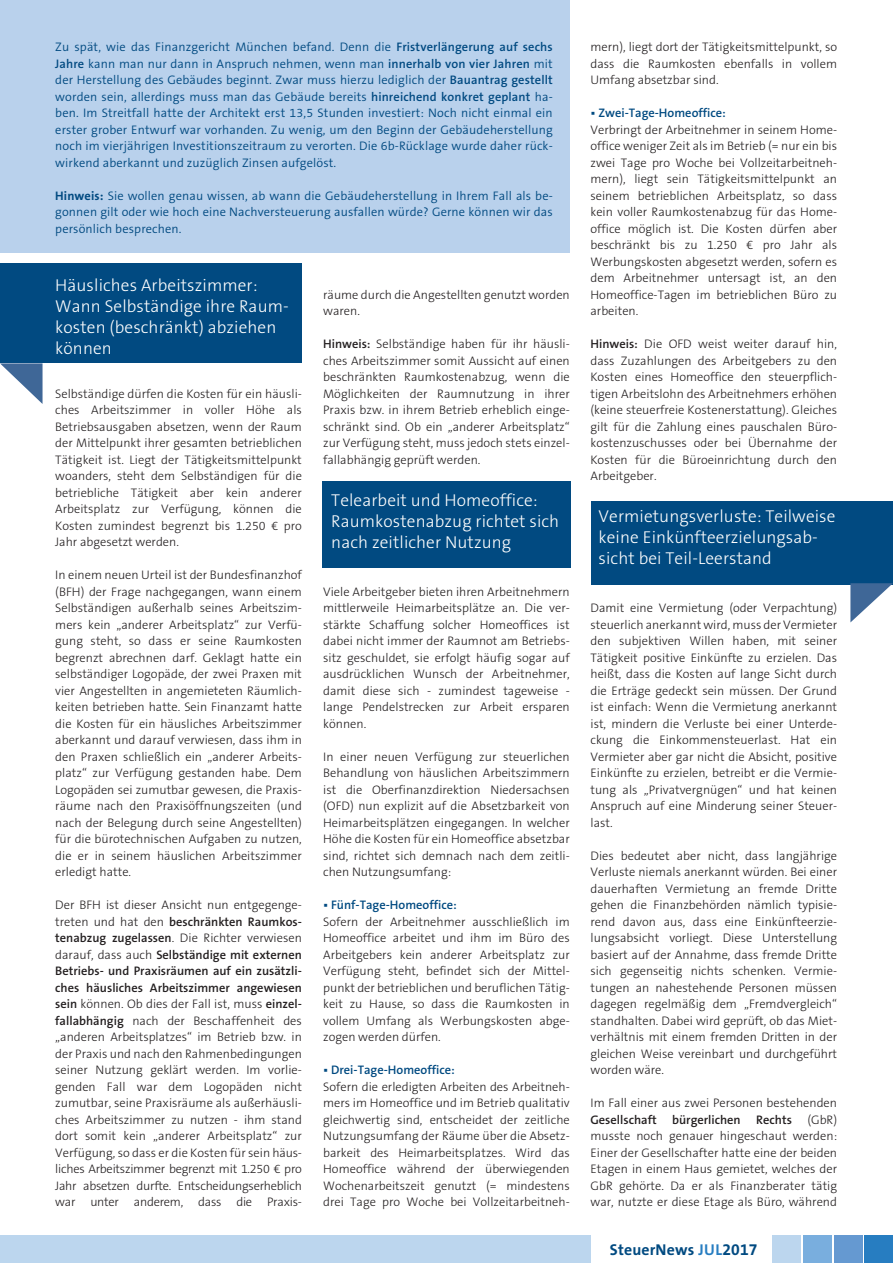
<style>
.page{position:relative;width:893px;height:1263px;background:#fff}
.page>*{position:absolute;margin:0;border:0;box-sizing:border-box;transform-origin:0 0}
.t1{font:300 17.25px/21px "The Sans B Plus W3";letter-spacing:.005em;color:#fff}
.t2{font:700 15.75px "The Sans B Plus W7";letter-spacing:.01em;color:#014a81}
.t3{font:300 12.45px/16.5px "The Sans B Plus W3";color:#231f20;text-align:justify}
.t4{font:300 12.45px/16.5px "The Sans B Plus W4";letter-spacing:.01em;color:#014a81;text-align:justify}
.t5{font:600 12.45px/16.5px "The Sans B Plus W6";color:#231f20;text-align:justify}
.t6{font:600 12.45px "The Sans B Plus W6";color:#014a81}
.s1{font-family:"The Sans B Plus W6";font-weight:600}
.s2{font-family:"The Sans B Plus W7";font-weight:700}
.s3{font-family:"The Sans B Plus W3";font-weight:300}
.s4{color:#277dc1}
</style>
<div class="page">
<div style="left:322px;top:482px;width:248px;height:86px;background:#014a81"></div>
<svg style="left:0;top:363px;width:43px;height:41px"></svg>
<div style="left:591px;top:501px;width:302px;height:83px;background:#014a81"></div>
<div style="left:0;top:264px;width:302px;height:99px;background:#014a81"></div>
<div style="left:0;top:0;width:570px;height:253px;background:#b9d1ec"></div>
<div style="left:0;top:1236px;width:591px;height:27px;background:#bcd6ee"></div>
<div style="left:834px;top:1236px;width:29px;height:27px;background:#6599d1"></div>
<div style="left:864px;top:1236px;width:29px;height:27px;background:#277dc1"></div>
<div style="left:803px;top:1236px;width:29px;height:27px;background:#79aede"></div>
<div style="left:772px;top:1236px;width:29px;height:27px;background:#bcd6ee"></div>
<svg style="left:850px;top:583px;width:43px;height:39px"></svg>
<p class="t4" style="left:55px;top:39px;width:499px">Zu spät, wie das Finanzgericht München befand. Denn die <span class="s1">Fristverlängerung auf sechs Jahre</span> kann man nur dann in Anspruch nehmen, wenn man <span class="s1">innerhalb von vier Jahren</span> mit der Herstellung des Gebäudes beginnt. Zwar muss hierzu lediglich der <span class="s1">Bauantrag gestellt </span>worden sein, allerdings muss man das Gebäude bereits <span class="s1">hinreichend konkret geplant</span> ha&shy;ben. Im Streitfall hatte der Architekt erst 13,5 Stunden investiert: Noch nicht einmal ein erster grober Entwurf war vorhanden. Zu wenig, um den Beginn der Gebäudeherstellung noch im vierjährigen Investitionszeitraum zu verorten. Die 6b-Rücklage wurde daher rück&shy;wirkend aberkannt und zuzüglich Zinsen aufgelöst.</p>
<p class="t4" style="left:55px;top:187px;width:499px"><span class="s2">Hinweis:</span> Sie wollen genau wissen, ab wann die Gebäudeherstellung in Ihrem Fall als be&shy;gonnen gilt oder wie hoch eine Nachversteuerung ausfallen würde? Gerne können wir das persönlich besprechen.</p>
<h1 class="t1" style="left:55px;top:274px;width:235px">Häusliches Arbeitszimmer:<br>Wann Selbständige ihre Raum&shy;kosten (beschränkt) abziehen können</h1>
<p class="t3" style="left:55px;top:385px;width:248px">Selbständige dürfen die Kosten für ein häusli&shy;ches Arbeitszimmer in voller Höhe als Betriebsausgaben absetzen, wenn der Raum der Mittelpunkt ihrer gesamten betrieblichen Tätigkeit ist. Liegt der Tätigkeitsmittelpunkt woanders, steht dem Selbständigen für die betriebliche Tätigkeit aber kein anderer Arbeitsplatz zur Verfügung, können die Kosten zumindest begrenzt bis 1.250 € pro Jahr abgesetzt werden.</p>
<p class="t3" style="left:55px;top:567px;width:248px">In einem neuen Urteil ist der Bundesfinanzhof (BFH) der Frage nachgegangen, wann einem Selbständigen außerhalb seines Arbeitszim&shy;mers kein „anderer Arbeitsplatz“ zur Verfü&shy;gung steht, so dass er seine Raumkosten begrenzt abrechnen darf. Geklagt hatte ein selbständiger Logopäde, der zwei Praxen mit vier Angestellten in angemieteten Räumlich&shy;keiten betrieben hatte. Sein Finanzamt hatte die Kosten für ein häusliches Arbeitszimmer aberkannt und darauf verwiesen, dass ihm in den Praxen schließlich ein „anderer Arbeits&shy;platz“ zur Verfügung gestanden habe. Dem Logopäden sei zumutbar gewesen, die Praxis&shy;räume nach den Praxisöffnungszeiten (und nach der Belegung durch seine Angestellten) für die bürotechnischen Aufgaben zu nutzen, die er in seinem häuslichen Arbeitszimmer erledigt hatte.</p>
<p class="t3" style="left:55px;top:897px;width:248px">Der BFH ist dieser Ansicht nun entgegenge-</p>
<p class="t5" style="left:55px;top:913px;width:248px"><span class="s3">treten und hat den</span> beschränkten Raumkos-</p>
<p class="t3" style="left:55px;top:930px;width:248px"><span class="s1">tenabzug zugelassen</span>. Die Richter verwiesen</p>
<p class="t5" style="left:55px;top:946px;width:248px"><span class="s3">darauf, dass auch</span> Selbständige mit externen Betriebs- und Praxisräumen auf ein zusätzli&shy;ches häusliches Arbeitszimmer angewiesen</p>
<p class="t3" style="left:55px;top:996px;width:248px"><span class="s1">sein</span> können. Ob dies der Fall ist, muss <span class="s1">einzel&shy;fallabhängig</span> nach der Beschaffenheit des „anderen Arbeitsplatzes“ im Betrieb bzw. in der Praxis und nach den Rahmenbedingungen seiner Nutzung geklärt werden. Im vorlie&shy;genden Fall war dem Logopäden nicht zumutbar, seine Praxisräume als außerhäusli&shy;ches Arbeitszimmer zu nutzen - ihm stand dort somit kein „anderer Arbeitsplatz“ zur Verfügung, so dass er die Kosten für sein häus&shy;liches Arbeitszimmer begrenzt mit 1.250 € pro Jahr absetzen durfte. Entscheidungserheblich war unter anderem, dass die Praxis-</p>
<p class="t3" style="left:323px;top:286px;width:248px">räume durch die Angestellten genutzt worden waren.</p>
<p class="t3" style="left:323px;top:336px;width:248px"><span class="s1">Hinweis:</span> Selbständige haben für ihr häusli&shy;ches Arbeitszimmer somit Aussicht auf einen beschränkten Raumkostenabzug, wenn die Möglichkeiten der Raumnutzung in ihrer Praxis bzw. in ihrem Betrieb erheblich einge&shy;schränkt sind. Ob ein „anderer Arbeitsplatz“ zur Verfügung steht, muss jedoch stets einzel&shy;fallabhängig geprüft werden.</p>
<h1 class="t1" style="left:331px;top:490px;width:229px">Telearbeit und Homeoffice:<br>Raumkostenabzug richtet sich nach zeitlicher Nutzung</h1>
<p class="t3" style="left:323px;top:583px;width:248px">Viele Arbeitgeber bieten ihren Arbeitnehmern mittlerweile Heimarbeitsplätze an. Die ver&shy;stärkte Schaffung solcher Homeoffices ist dabei nicht immer der Raumnot am Betriebs&shy;sitz geschuldet, sie erfolgt häufig sogar auf ausdrücklichen Wunsch der Arbeitnehmer, damit diese sich - zumindest tageweise - lange Pendelstrecken zur Arbeit ersparen können.</p>
<p class="t3" style="left:323px;top:748px;width:248px">In einer neuen Verfügung zur steuerlichen Behandlung von häuslichen Arbeitszimmern ist die Oberfinanzdirektion Niedersachsen (OFD) nun explizit auf die Absetzbarkeit von Heimarbeitsplätzen eingegangen. In welcher Höhe die Kosten für ein Homeoffice absetzbar sind, richtet sich demnach nach dem zeitli&shy;chen Nutzungsumfang:</p>
<p class="t6" style="left:331px;top:897px;width:127px">Fünf-Tage-Homeoffice:</p>
<p class="t3" style="left:323px;top:913px;width:248px">Sofern der Arbeitnehmer ausschließlich im Homeoffice arbeitet und ihm im Büro des Arbeitgebers kein anderer Arbeitsplatz zur Verfügung steht, befindet sich der Mittel&shy;punkt der betrieblichen und beruflichen Tätig&shy;keit zu Hause, so dass die Raumkosten in vollem Umfang als Werbungskosten abge&shy;zogen werden dürfen.</p>
<p class="t6" style="left:331px;top:1062px;width:125px">Drei-Tage-Homeoffice:</p>
<p class="t3" style="left:323px;top:1078px;width:248px">Sofern die erledigten Arbeiten des Arbeitneh&shy;mers im Homeoffice und im Betrieb qualitativ gleichwertig sind, entscheidet der zeitliche Nutzungsumfang der Räume über die Absetz&shy;barkeit des Heimarbeitsplatzes. Wird das Homeoffice während der überwiegenden Wochenarbeitszeit genutzt (= mindestens drei Tage pro Woche bei Vollzeitarbeitneh-</p>
<p class="t3" style="left:590px;top:39px;width:248px">mern), liegt dort der Tätigkeitsmittelpunkt, so dass die Raumkosten ebenfalls in vollem Umfang absetzbar sind.</p>
<p class="t6" style="left:598px;top:105px;width:129px">Zwei-Tage-Homeoffice:</p>
<p class="t3" style="left:590px;top:121px;width:248px">Verbringt der Arbeitnehmer in seinem Home&shy;office weniger Zeit als im Betrieb (= nur ein bis zwei Tage pro Woche bei Vollzeitarbeitneh&shy;mern), liegt sein Tätigkeitsmittelpunkt an seinem betrieblichen Arbeitsplatz, so dass kein voller Raumkostenabzug für das Home&shy;office möglich ist. Die Kosten dürfen aber beschränkt bis zu 1.250 € pro Jahr als Werbungskosten abgesetzt werden, sofern es dem Arbeitnehmer untersagt ist, an den Homeoffice-Tagen im betrieblichen Büro zu arbeiten.</p>
<p class="t3" style="left:590px;top:336px;width:248px"><span class="s1">Hinweis:</span> Die OFD weist weiter darauf hin, dass Zuzahlungen des Arbeitgebers zu den Kosten eines Homeoffice den steuerpflich&shy;tigen Arbeitslohn des Arbeitnehmers erhöhen (keine steuerfreie Kostenerstattung). Gleiches gilt für die Zahlung eines pauschalen Büro&shy;kostenzuschusses oder bei Übernahme der Kosten für die Büroeinrichtung durch den Arbeitgeber.</p>
<h1 class="t1" style="left:599px;top:506px;width:238px">Vermietungsverluste: Teilweise keine Einkünfteerzielungsab&shy;sicht bei Teil-Leerstand</h1>
<p class="t3" style="left:590px;top:600px;width:248px">Damit eine Vermietung (oder Verpachtung) steuerlich anerkannt wird, muss der Vermieter den subjektiven Willen haben, mit seiner Tätigkeit positive Einkünfte zu erzielen. Das heißt, dass die Kosten auf lange Sicht durch die Erträge gedeckt sein müssen. Der Grund ist einfach: Wenn die Vermietung anerkannt ist, mindern die Verluste bei einer Unterde&shy;ckung die Einkommensteuerlast. Hat ein Vermieter aber gar nicht die Absicht, positive Einkünfte zu erzielen, betreibt er die Vermie&shy;tung als „Privatvergnügen“ und hat keinen Anspruch auf eine Minderung seiner Steuer&shy;last.</p>
<p class="t3" style="left:590px;top:847px;width:248px">Dies bedeutet aber nicht, dass langjährige Verluste niemals anerkannt würden. Bei einer dauerhaften Vermietung an fremde Dritte gehen die Finanzbehörden nämlich typisie&shy;rend davon aus, dass eine Einkünfteerzie&shy;lungsabsicht vorliegt. Diese Unterstellung basiert auf der Annahme, dass fremde Dritte sich gegenseitig nichts schenken. Vermie&shy;tungen an nahestehende Personen müssen dagegen regelmäßig dem „Fremdvergleich“ standhalten. Dabei wird geprüft, ob das Miet&shy;verhältnis mit einem fremden Dritten in der gleichen Weise vereinbart und durchgeführt worden wäre.</p>
<p class="t3" style="left:590px;top:1095px;width:248px">Im Fall einer aus zwei Personen bestehenden</p>
<p class="t5" style="left:590px;top:1111px;width:248px">Gesellschaft bürgerlichen Rechts <span class="s3">(GbR)</span></p>
<p class="t3" style="left:590px;top:1128px;width:248px">musste noch genauer hingeschaut werden:<br>Einer der Gesellschafter hatte eine der beiden Etagen in einem Haus gemietet, welches der GbR gehörte. Da er als Finanzberater tätig war, nutzte er diese Etage als Büro, während</p>
<p class="t2" style="left:610px;top:1239px;width:149px">SteuerNews <span class="s4">JUL</span>2017</p>
</div>
